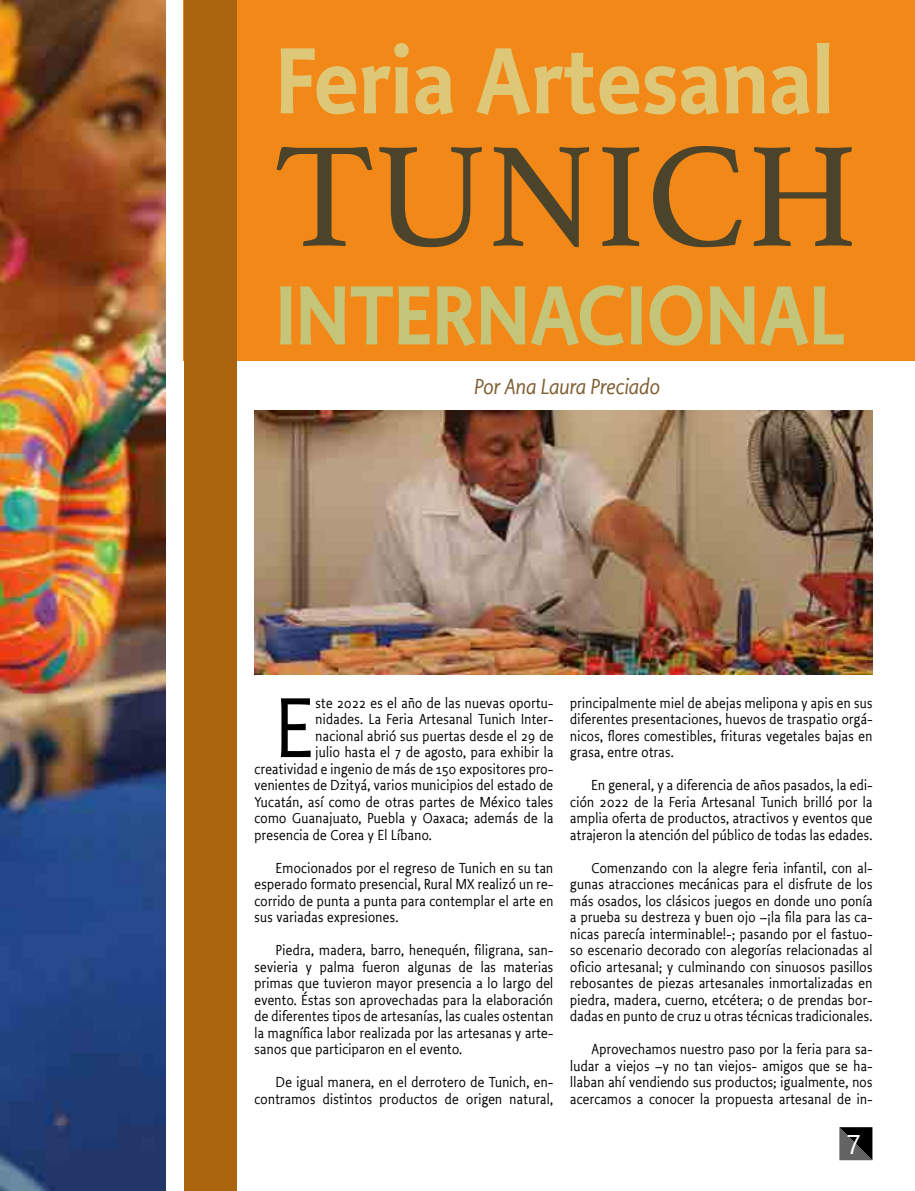
<style>
.page{position:relative;width:915px;height:1191px;background:#fff}
.page>*{position:absolute;margin:0;border:0;box-sizing:border-box;transform-origin:0 0}
.t1{font:150px "Athelas";color:#4b432a}
.t2{font:600 97.5px "Productus";color:#dec777}
.t3{font:88.05px "Productus";color:#000}
.t4{font:600 87px "Productus";color:#c5c579}
.t5{font:27px "Segoe UI";color:#fff}
.t6{font:italic 22.5px "Productus";color:#805f33}
.t7{font:15px/16.5px "Productus";letter-spacing:.025em;color:#000;text-align:justify}
</style>
<div class="page">
<img style="left:0;top:0;width:165px;height:1191px">
<div style="left:184px;top:0;width:730px;height:361px;background:#f18817"></div>
<div style="left:184px;top:0;width:52px;height:1191px;background:#aa640d"></div>
<img style="left:254px;top:410px;width:617px;height:264px">
<svg style="left:839px;top:1127px;width:33px;height:33px"></svg>
<h2 class="t2" style="left:276px;top:20px;width:559px">Feria Artesanal</h2>
<h1 class="t1" style="left:276px;top:77px;width:584px">TUNICH</h1>
<h3 class="t4" style="left:276px;top:261px;width:570px">INTERNACIONAL</h3>
<h3 class="t6" style="left:474px;top:373px;width:187px">Por Ana Laura Preciado</h3>
<h3 class="t3" style="left:276px;top:675px;width:39px">E</h3>
<p class="t7" style="left:315px;top:694px;width:239px">ste 2022 es el año de las nuevas oportu-</p>
<p class="t7" style="left:315px;top:711px;width:239px">nidades. La Feria Artesanal Tunich Inter-</p>
<p class="t7" style="left:315px;top:727px;width:239px">nacional abrió sus puertas desde el 29 de</p>
<p class="t7" style="left:315px;top:744px;width:239px">julio hasta el 7 de agosto, para exhibir la</p>
<p class="t7" style="left:254px;top:760px;width:300px">creatividad e ingenio de más de 150 expositores pro-</p>
<p class="t7" style="left:254px;top:777px;width:300px">venientes de Dzityá, varios municipios del estado de</p>
<p class="t7" style="left:254px;top:793px;width:300px">Yucatán, así como de otras partes de México tales</p>
<p class="t7" style="left:254px;top:810px;width:300px">como Guanajuato, Puebla y Oaxaca; además de la</p>
<p class="t7" style="left:254px;top:826px;width:179px">presencia de Corea y El Líbano.</p>
<p class="t7" style="left:254px;top:859px;width:300px;text-indent:21px">Emocionados por el regreso de Tunich en su tan esperado formato presencial, Rural MX realizó un re&shy;corrido de punta a punta para contemplar el arte en sus variadas expresiones.</p>
<p class="t7" style="left:254px;top:942px;width:300px;text-indent:21px">Piedra, madera, barro, henequén, filigrana, san&shy;sevieria y palma fueron algunas de las materias primas que tuvieron mayor presencia a lo largo del evento. Éstas son aprovechadas para la elaboración de diferentes tipos de artesanías, las cuales ostentan la magnífica labor realizada por las artesanas y arte&shy;sanos que participaron en el evento.</p>
<p class="t7" style="left:254px;top:1074px;width:300px;text-align:right">De igual manera, en el derrotero de Tunich, en&shy;contramos distintos productos de origen natural,</p>
<p class="t7" style="left:570px;top:694px;width:303px">principalmente miel de abejas melipona y apis en sus diferentes presentaciones, huevos de traspatio orgá&shy;nicos, flores comestibles, frituras vegetales bajas en grasa, entre otras.</p>
<p class="t7" style="left:570px;top:777px;width:303px;text-indent:21px">En general, y a diferencia de años pasados, la edi&shy;ción 2022 de la Feria Artesanal Tunich brilló por la amplia oferta de productos, atractivos y eventos que atrajeron la atención del público de todas las edades.</p>
<p class="t7" style="left:570px;top:859px;width:303px;text-indent:21px">Comenzando con la alegre feria infantil, con al&shy;gunas atracciones mecánicas para el disfrute de los más osados, los clásicos juegos en donde uno ponía a prueba su destreza y buen ojo –¡la fila para las ca&shy;nicas parecía interminable!-; pasando por el fastuo&shy;so escenario decorado con alegorías relacionadas al oficio artesanal; y culminando con sinuosos pasillos rebosantes de piezas artesanales inmortalizadas en piedra, madera, cuerno, etcétera; o de prendas bor&shy;dadas en punto de cruz u otras técnicas tradicionales.</p>
<p class="t7" style="left:570px;top:1041px;width:303px;text-indent:21px">Aprovechamos nuestro paso por la feria para sa&shy;ludar a viejos –y no tan viejos- amigos que se ha&shy;llaban ahí vendiendo sus productos; igualmente, nos acercamos a conocer la propuesta artesanal de in-</p>
<h3 class="t5" style="left:846px;top:1118px;width:16px">7</h3>
</div>
